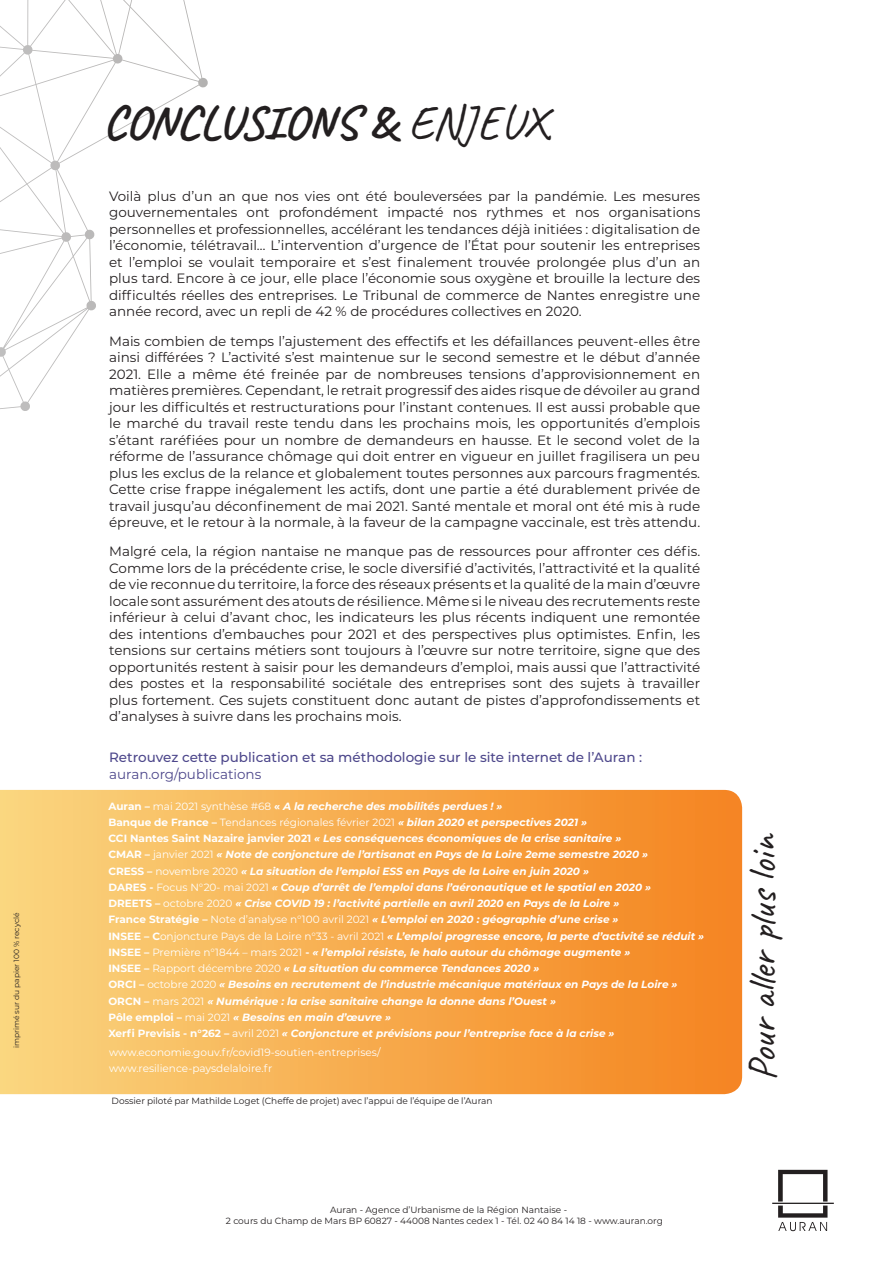
<style>
.page{position:relative;width:893px;height:1263px;background:#fff}
.page>*{position:absolute;margin:0;border:0;box-sizing:border-box;transform-origin:0 0}
.t1{font:700 47.25px "Caveat";color:#231f20}
.t2{font:40.35px "Caveat";color:#231f20}
.t3{font:13.5px/16.5px "Montserrat";color:#231f20;text-align:justify}
.t4{font:500 13.5px "Montserrat";color:#4d478b}
.t5{font:13.5px "Montserrat";color:#4d478b}
.t6{font:italic 700 10.5px/16.2px "Montserrat";color:#fff}
.t7{font:10.5px/16.2px "Montserrat";color:#fff}
.t8{font:9px/10.9px "Montserrat";color:#231f20}
.t9{font:7.5px "Montserrat";color:#231f20}
.s1{font-weight:400}
.s2{font-style:normal}
.s3{font-weight:400;font-style:normal}
</style>
<div class="page">
<svg style="left:0;top:0;width:208px;height:411px"></svg>
<hr style="left:772px;top:1203px;width:62px;height:1px;background:#231f20">
<svg style="left:778px;top:1170px;width:49px;height:61px"></svg>
<svg style="left:0;top:790px;width:742px;height:304px;background:#f7ac4e"></svg>
<p class="t9" style="left:11px;top:1048px;width:137px;rotate:-90deg">imprimé sur du papier 100 % recyclé</p>
<h1 class="t1" style="left:103px;top:93px;width:447px">CONCLUSIONS &amp; <span class="s1">ENJEUX</span></h1>
<p class="t3" style="left:109px;top:187px;width:593px">Voilà plus d’un an que nos vies ont été bouleversées par la pandémie. Les mesures gouvernementales ont profondément impacté nos rythmes et nos organisations personnelles et professionnelles, accélérant les tendances déjà initiées : digitalisation de l’économie, télétravail… L’intervention d’urgence de l’État pour soutenir les entreprises et l’emploi se voulait temporaire et s’est finalement trouvée prolongée plus d’un an plus tard. Encore à ce jour, elle place l’économie sous oxygène et brouille la lecture des difficultés réelles des entreprises. Le Tribunal de commerce de Nantes enregistre une année record, avec un repli de 42 % de procédures collectives en 2020.</p>
<p class="t3" style="left:109px;top:332px;width:593px">Mais combien de temps l’ajustement des effectifs et les défaillances peuvent-elles être ainsi différées ? L’activité s’est maintenue sur le second semestre et le début d’année 2021. Elle a même été freinée par de nombreuses tensions d’approvisionnement en matières premières. Cependant, le retrait progressif des aides risque de dévoiler au grand jour les difficultés et restructurations pour l’instant contenues. Il est aussi probable que le marché du travail reste tendu dans les prochains mois, les opportunités d’emplois s’étant raréfiées pour un nombre de demandeurs en hausse. Et le second volet de la réforme de l’assurance chômage qui doit entrer en vigueur en juillet fragilisera un peu plus les exclus de la relance et globalement toutes personnes aux parcours fragmentés.<br>Cette crise frappe inégalement les actifs, dont une partie a été durablement privée de travail jusqu’au déconfinement de mai 2021. Santé mentale et moral ont été mis à rude épreuve, et le retour à la normale, à la faveur de la campagne vaccinale, est très attendu.</p>
<p class="t3" style="left:109px;top:543px;width:593px">Malgré cela, la région nantaise ne manque pas de ressources pour affronter ces défis.<br>Comme lors de la précédente crise, le socle diversifié d’activités, l’attractivité et la qualité de vie reconnue du territoire, la force des réseaux présents et la qualité de la main d’œuvre locale sont assurément des atouts de résilience. Même si le niveau des recrutements reste inférieur à celui d’avant choc, les indicateurs les plus récents indiquent une remontée des intentions d’embauches pour 2021 et des perspectives plus optimistes. Enfin, les tensions sur certains métiers sont toujours à l’œuvre sur notre territoire, signe que des opportunités restent à saisir pour les demandeurs d’emploi, mais aussi que l’attractivité des postes et la responsabilité sociétale des entreprises sont des sujets à travailler plus fortement. Ces sujets constituent donc autant de pistes d’approfondissements et d’analyses à suivre dans les prochains mois.</p>
<p class="t4" style="left:109px;top:748px;width:535px">Retrouvez cette publication et sa méthodologie sur le site internet de l’Auran :</p>
<p class="t5" style="left:109px;top:765px;width:154px">auran.org/publications</p>
<p class="t6" style="left:108px;top:797px;width:597px"><span class="s2">Auran –</span> <span class="s3">mai 2021 synthèse #68</span> <span class="s2">«</span> A la recherche des mobilités perdues ! »<br><span class="s2">Banque de France –</span> <span class="s3">Tendances régionales février 2021</span> « bilan 2020 et perspectives 2021 »<br><span class="s2">CCI Nantes Saint Nazaire janvier 2021</span> « Les conséquences économiques de la crise sanitaire »<br><span class="s2">CMAR –</span> <span class="s3">janvier 2021</span> « Note de conjoncture de l’artisanat en Pays de la Loire 2eme semestre 2020 »<br><span class="s2">CRESS –</span> <span class="s3">novembre 2020</span> « La situation de l’emploi ESS en Pays de la Loire en juin 2020 »<br><span class="s2">DARES -</span> <span class="s3">Focus N°20- mai 2021</span> « Coup d’arrêt de l’emploi dans l’aéronautique et le spatial en 2020 »<br><span class="s2">DREETS –</span> <span class="s3">octobre 2020</span> « Crise COVID 19 : l’activité partielle en avril 2020 en Pays de la Loire »<br><span class="s2">France Stratégie –</span> <span class="s3">Note d’analyse n°100 avril 2021</span> « L’emploi en 2020 : géographie d’une crise »<br><span class="s2">INSEE – C</span><span class="s3">onjoncture Pays de la Loire n°33 - avril 2021</span> « L’emploi progresse encore, la perte d’activité se réduit » <span class="s2">INSEE –</span> <span class="s3">Première n°1844 – mars 2021</span> <span class="s2">-</span> « l’emploi résiste, le halo autour du chômage augmente »<br><span class="s2">INSEE –</span> <span class="s3">Rapport décembre 2020</span> « La situation du commerce Tendances 2020 »<br><span class="s2">ORCI –</span> <span class="s3">octobre 2020</span> « Besoins en recrutement de l’industrie mécanique matériaux en Pays de la Loire » <span class="s2">ORCN –</span> <span class="s3">mars 2021</span> « Numérique : la crise sanitaire change la donne dans l’Ouest »<br><span class="s2">Pôle emploi –</span> <span class="s3">mai 2021</span> « Besoins en main d’œuvre »<br><span class="s2">Xerfi Previsis - n°262 –</span> <span class="s3">avril 2021</span> « Conjoncture et prévisions pour l’entreprise face à la crise »</p>
<p class="t7" style="left:109px;top:1043px;width:273px">www.economie.gouv.fr/covid19-soutien-entreprises/ www.resilience-paysdelaloire.fr</p>
<p class="t8" style="left:112px;top:1095px;width:382px">Dossier piloté par Mathilde Loget (Cheffe de projet) avec l’appui de l’équipe de l’Auran</p>
<p class="t8" style="left:226px;top:1204px;width:438px;text-indent:104px">Auran - Agence d’Urbanisme de la Région Nantaise -<br>2 cours du Champ de Mars BP 60827 - 44008 Nantes cedex 1 - Tél. 02 40 84 14 18 - www.auran.org</p>
<h2 class="t2" style="left:737px;top:1081px;width:249px;rotate:-90deg">Pour aller plus loin</h2>
</div>
